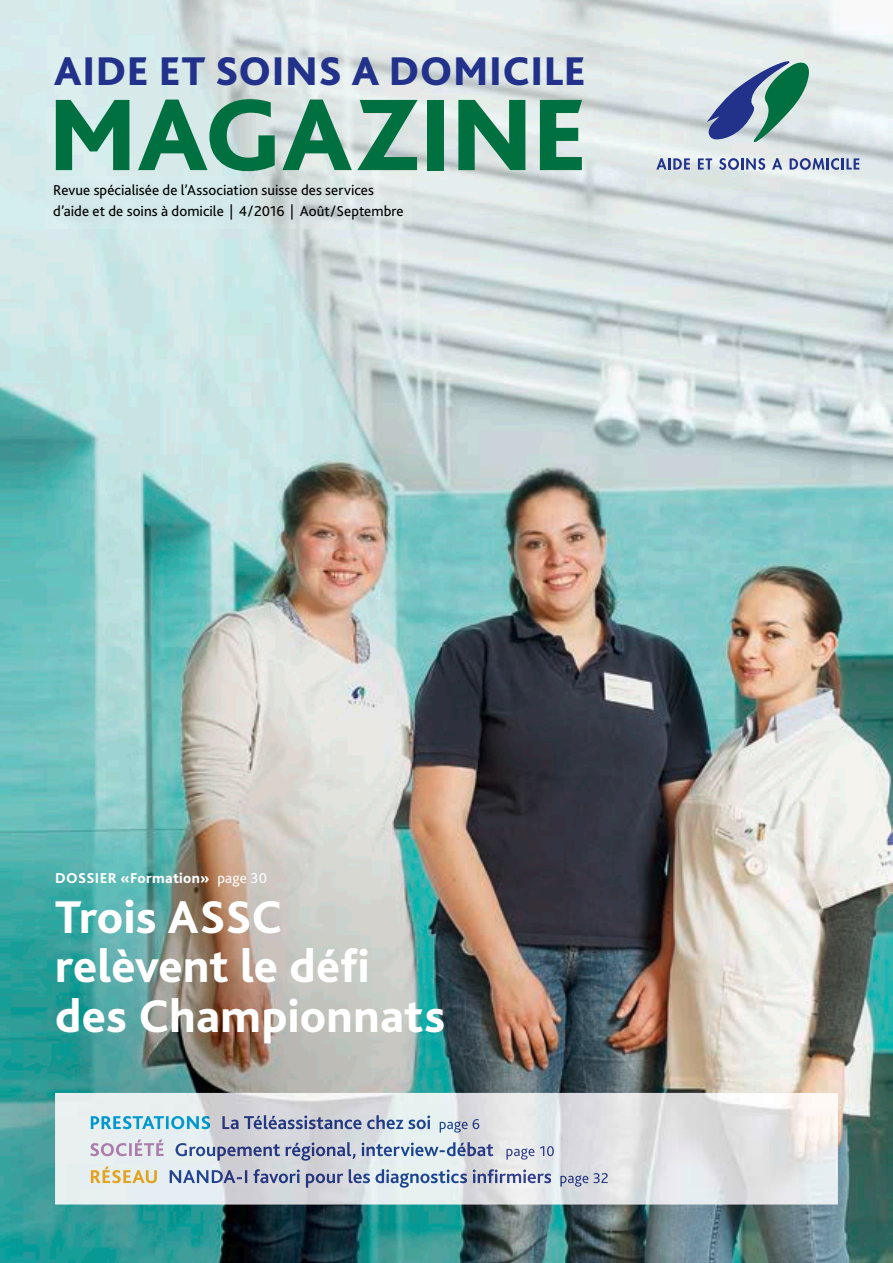
<style>
.page{position:relative;width:893px;height:1263px;background:#fff}
.page>*{position:absolute;margin:0;border:0;box-sizing:border-box;transform-origin:0 0}
.t1{font:800 106.5px "Bliss 2";color:#007041}
.t2{font:800 48px/49.5px "Bliss 2";letter-spacing:.005em;color:#fff}
.t3{font:800 42px "Bliss 2";letter-spacing:.015em;color:#22328a}
.t4{font:15px/21px "Bliss 2";letter-spacing:.005em;color:#000}
.t5{font:800 15px "Bliss 2";letter-spacing:.02em;color:#fff}
.s1{font-weight:400}
</style>
<div class="page">
<img style="left:0;top:0;width:893px;height:1263px">
<img style="left:55px;top:1093px;width:783px;height:111px">
<img style="left:91px;top:1115px;width:120px;height:14px">
<img style="left:211px;top:1115px;width:219px;height:14px">
<img style="left:431px;top:1119px;width:48px;height:13px">
<img style="left:90px;top:1139px;width:74px;height:17px">
<img style="left:165px;top:1142px;width:329px;height:19px">
<img style="left:498px;top:1146px;width:56px;height:13px">
<img style="left:91px;top:1166px;width:66px;height:17px">
<img style="left:158px;top:1169px;width:393px;height:19px">
<img style="left:552px;top:1173px;width:56px;height:13px">
<svg style="left:707px;top:60px;width:102px;height:82px"></svg>
<svg style="left:656px;top:158px;width:34px;height:12px"></svg>
<svg style="left:698px;top:158px;width:14px;height:12px"></svg>
<svg style="left:719px;top:158px;width:46px;height:12px"></svg>
<svg style="left:772px;top:158px;width:10px;height:12px"></svg>
<svg style="left:790px;top:158px;width:69px;height:12px"></svg>
<img style="left:45px;top:176px;width:367px;height:53px">
<h3 class="t3" style="left:54px;top:45px;width:533px">AIDE ET SOINS A DOMICILE</h3>
<h1 class="t1" style="left:48px;top:69px;width:542px">MAGAZINE</h1>
<p class="t4" style="left:53px;top:180px;width:352px">revue spécialisée de l’Association suisse des services d’aide et de soins à domicile | 4 / 2016 | Août / Septembre</p>
<p class="t5" style="left:55px;top:869px;width:213px">DOSSIER «Formation» <span class="s1">page 30</span></p>
<h2 class="t2" style="left:55px;top:892px;width:392px">Trois ASSC relèvent le défi des Championnats</h2>
</div>
